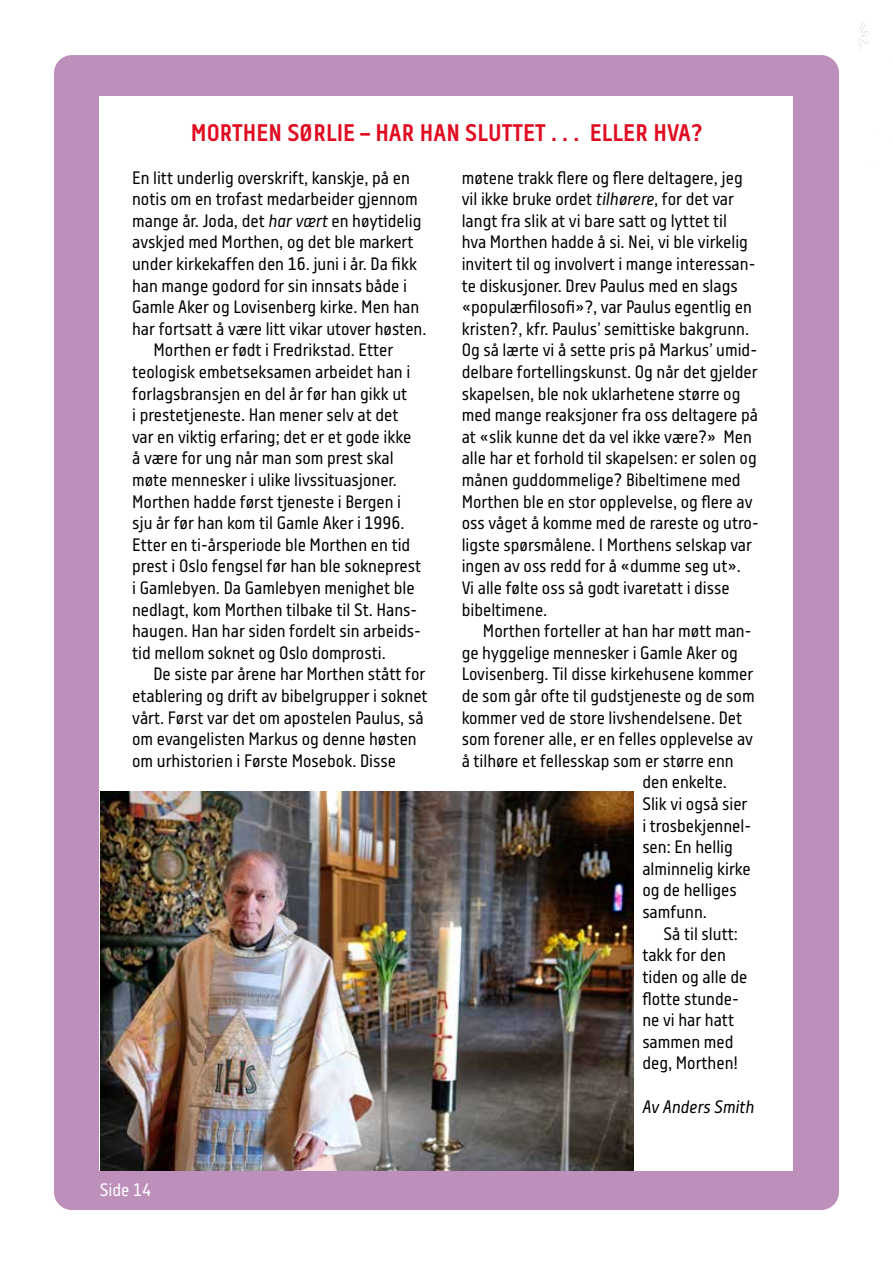
<style>
.page{position:relative;width:893px;height:1263px;background:#fff}
.page>*{position:absolute;margin:0;border:0;box-sizing:border-box;transform-origin:0 0}
.t1{font:700 24px "Centima";color:#e10b21}
.t2{font:18px/21.6px "Centima";color:#000}
.t3{font:italic 18px "Centima";color:#000}
.t4{font:18px "Centima";color:#fff}
.s1{font-style:italic}
</style>
<div class="page">
<div style="left:54px;top:55px;width:785px;height:1155px;background:#bc90bb;border-radius:18px"></div>
<div style="left:100px;top:97px;width:693px;height:1074px;background:#fff"></div>
<img style="left:100px;top:792px;width:534px;height:379px">
<img style="left:859px;top:22px;width:10px;height:29px">
<h1 class="t1" style="left:191px;top:119px;width:513px">MORTHEN SØRLIE – HAR HAN SLUTTET . . . ELLER HVA?</h1>
<p class="t2" style="left:132px;top:167px;width:279px">En litt underlig overskrift, kanskje, på en</p>
<p class="t2" style="left:132px;top:188px;width:287px">notis om en trofast medarbeider gjennom</p>
<p class="t2" style="left:132px;top:210px;width:291px">mange år. Joda, det <span class="s1">har vært</span> en høytidelig</p>
<p class="t2" style="left:132px;top:232px;width:283px">avskjed med Morthen, og det ble markert</p>
<p class="t2" style="left:132px;top:253px;width:286px">under kirkekaffen den 16. juni i år. Da fikk</p>
<p class="t2" style="left:132px;top:275px;width:276px">han mange godord for sin innsats både i</p>
<p class="t2" style="left:132px;top:296px;width:289px">Gamle Aker og Lovisenberg kirke. Men han</p>
<p class="t2" style="left:132px;top:318px;width:296px">har fortsatt å være litt vikar utover høsten.</p>
<p class="t2" style="left:153px;top:340px;width:241px">Morthen er født i Fredrikstad. Etter</p>
<p class="t2" style="left:132px;top:361px;width:280px">teologisk embetseksamen arbeidet han i</p>
<p class="t2" style="left:132px;top:383px;width:277px">forlagsbransjen en del år før han gikk ut</p>
<p class="t2" style="left:132px;top:404px;width:268px">i prestetjeneste. Han mener selv at det</p>
<p class="t2" style="left:132px;top:426px;width:281px">var en viktig erfaring; det er et gode ikke</p>
<p class="t2" style="left:132px;top:448px;width:263px">å være for ung når man som prest skal</p>
<p class="t2" style="left:132px;top:469px;width:266px">møte mennesker i ulike livssituasjoner.</p>
<p class="t2" style="left:132px;top:491px;width:270px">Morthen hadde først tjeneste i Bergen i</p>
<p class="t2" style="left:132px;top:512px;width:274px">sju år før han kom til Gamle Aker i 1996.</p>
<p class="t2" style="left:132px;top:534px;width:280px">Etter en ti-årsperiode ble Morthen en tid</p>
<p class="t2" style="left:132px;top:556px;width:290px">prest i Oslo fengsel før han ble sokneprest</p>
<p class="t2" style="left:132px;top:577px;width:284px">i Gamlebyen. Da Gamlebyen menighet ble</p>
<p class="t2" style="left:132px;top:599px;width:287px">nedlagt, kom Morthen tilbake til St. Hans-</p>
<p class="t2" style="left:132px;top:620px;width:290px">haugen. Han har siden fordelt sin arbeids-</p>
<p class="t2" style="left:132px;top:642px;width:255px">tid mellom soknet og Oslo domprosti.</p>
<p class="t2" style="left:153px;top:664px;width:273px">De siste par årene har Morthen stått for</p>
<p class="t2" style="left:132px;top:685px;width:297px">etablering og drift av bibelgrupper i soknet</p>
<p class="t2" style="left:132px;top:707px;width:293px">vårt. Først var det om apostelen Paulus, så</p>
<p class="t2" style="left:132px;top:728px;width:286px">om evangelisten Markus og denne høsten</p>
<p class="t2" style="left:132px;top:750px;width:265px">om urhistorien i Første Mosebok. Disse</p>
<p class="t2" style="left:462px;top:167px;width:299px">møtene trakk flere og flere deltagere, jeg vil ikke bruke ordet <span class="s1">tilhørere</span>, for det var langt fra slik at vi bare satt og lyttet til<br>hva Morthen hadde å si. Nei, vi ble virkelig invitert til og involvert i mange interessan&shy;te diskusjoner. Drev Paulus med en slags «populærfilosofi»?, var Paulus egentlig en kristen?, kfr. Paulus’ semittiske bakgrunn.<br>Og så lærte vi å sette pris på Markus’ umid&shy;delbare fortellingskunst. Og når det gjelder skapelsen, ble nok uklarhetene større og med mange reaksjoner fra oss deltagere på at «slik kunne det da vel ikke være?» Men alle har et forhold til skapelsen: er solen og månen guddommelige? Bibeltimene med Morthen ble en stor opplevelse, og flere av oss våget å komme med de rareste og utro&shy;ligste spørsmålene. I Morthens selskap var ingen av oss redd for å «dumme seg ut».<br>Vi alle følte oss så godt ivaretatt i disse bibeltimene.</p>
<p class="t2" style="left:483px;top:620px;width:270px">Morthen forteller at han har møtt man-</p>
<p class="t2" style="left:462px;top:642px;width:278px">ge hyggelige mennesker i Gamle Aker og</p>
<p class="t2" style="left:462px;top:664px;width:293px">Lovisenberg. Til disse kirkehusene kommer</p>
<p class="t2" style="left:462px;top:685px;width:294px">de som går ofte til gudstjeneste og de som</p>
<p class="t2" style="left:462px;top:707px;width:282px">kommer ved de store livshendelsene. Det</p>
<p class="t2" style="left:462px;top:728px;width:293px">som forener alle, er en felles opplevelse av</p>
<p class="t2" style="left:462px;top:750px;width:273px">å tilhøre et fellesskap som er større enn</p>
<p class="t2" style="left:642px;top:772px;width:86px">den enkelte.</p>
<p class="t2" style="left:642px;top:793px;width:107px">Slik vi også sier</p>
<p class="t2" style="left:642px;top:815px;width:110px">i trosbekjennel-</p>
<p class="t2" style="left:642px;top:836px;width:92px">sen: En hellig</p>
<p class="t2" style="left:642px;top:858px;width:110px">alminnelig kirke</p>
<p class="t2" style="left:642px;top:880px;width:96px">og de helliges</p>
<p class="t2" style="left:642px;top:901px;width:66px">samfunn.</p>
<p class="t2" style="left:664px;top:923px;width:76px">Så til slutt:</p>
<p class="t2" style="left:642px;top:944px;width:85px">takk for den</p>
<p class="t2" style="left:642px;top:966px;width:107px">tiden og alle de</p>
<p class="t2" style="left:642px;top:988px;width:98px">flotte stunde-</p>
<p class="t2" style="left:642px;top:1009px;width:93px">ne vi har hatt</p>
<p class="t2" style="left:642px;top:1031px;width:93px">sammen med</p>
<p class="t2" style="left:642px;top:1052px;width:97px">deg, Morthen!</p>
<p class="t3" style="left:642px;top:1096px;width:113px">Av Anders Smith</p>
<p class="t4" style="left:100px;top:1179px;width:53px">Side 14</p>
</div>
